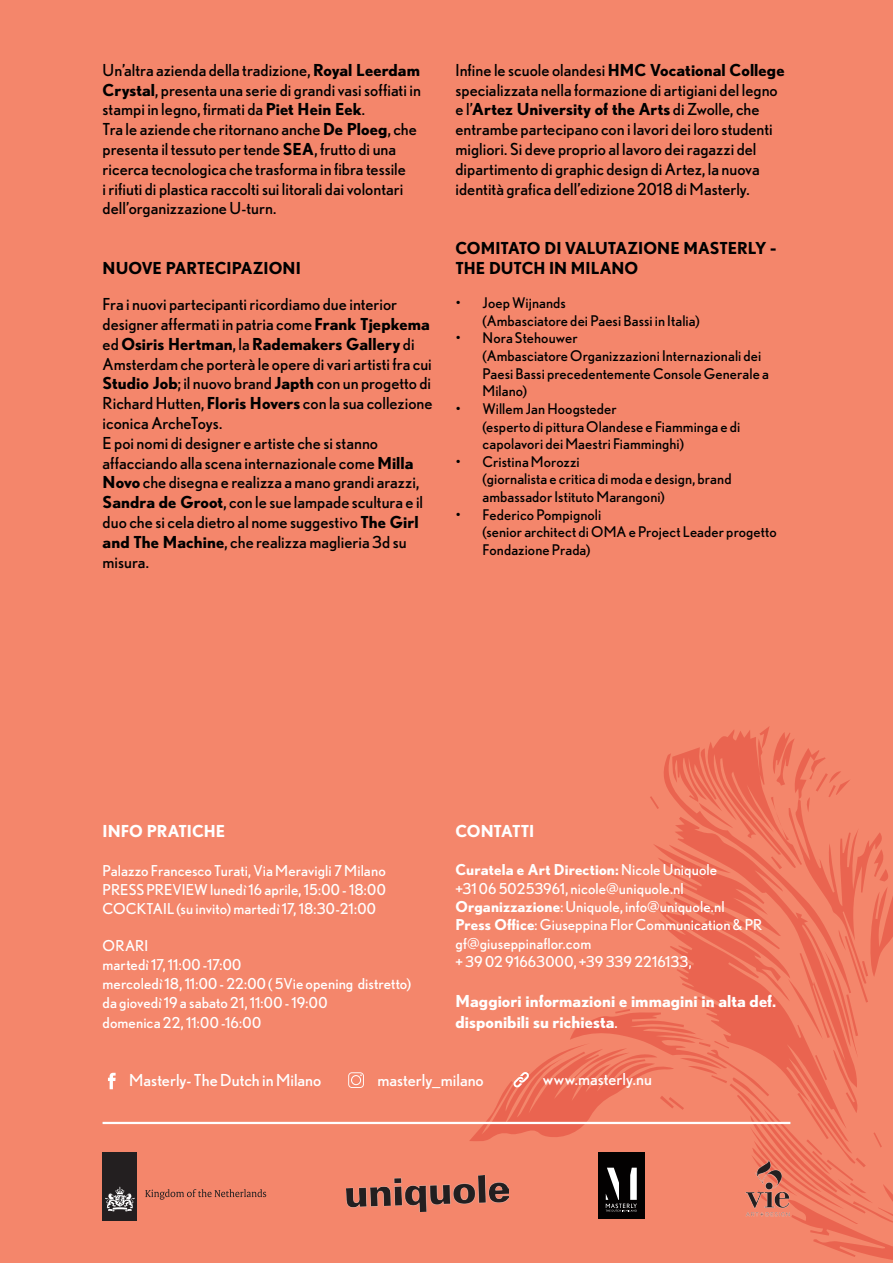
<style>
.page{position:relative;width:893px;height:1263px;background:#f4866b}
.page>*{position:absolute;margin:0;border:0;box-sizing:border-box;transform-origin:0 0}
.t1{font:16.5px/19.8px "Nobel";color:#000}
.t2{font:700 16.5px/20.2px "Nobel";letter-spacing:.005em;color:#fff}
.t3{font:700 16.5px/19.8px "Nobel";color:#000}
.t4{font:16.5px "Nobel";color:#fff}
.t5{font:15px "Nobel";letter-spacing:.005em;color:#fff}
.t6{font:700 15px "Nobel";letter-spacing:.01em;color:#fff}
.t7{font:14.7px/17.7px "Nobel";letter-spacing:.005em;color:#000}
.s1{font-weight:700}
.s2{font-weight:400}
</style>
<div class="page">
<div style="left:103px;top:1152px;width:34px;height:69px;background:#231f20"></div>
<svg style="left:105px;top:1187px;width:30px;height:25px"></svg>
<svg style="left:145px;top:1189px;width:121px;height:11px"></svg>
<img style="left:347px;top:1177px;width:122px;height:34px">
<hr style="left:103px;top:1122px;width:687px;height:2px;background:#fff">
<svg style="left:108px;top:1073px;width:8px;height:16px"></svg>
<svg style="left:348px;top:1072px;width:16px;height:16px"></svg>
<svg style="left:469px;top:726px;width:424px;height:534px"></svg>
<p class="t1" style="left:103px;top:60px;width:320px;text-align:justify">Un’altra azienda della tradizione, <span class="s1">Royal Leerdam Crystal</span>, presenta una serie di grandi vasi soffiati in stampi in legno, firmati da <span class="s1">Piet Hein Eek</span>.</p>
<p class="t1" style="left:103px;top:119px;width:316px">Tra le aziende che ritornano anche <span class="s1">De Ploeg</span>, che presenta il tessuto per tende <span class="s1">SEA</span>, frutto di una ricerca tecnologica che trasforma in fibra tessile<br>i rifiuti di plastica raccolti sui litorali dai volontari dell’organizzazione U-turn.</p>
<p class="t3" style="left:103px;top:258px;width:200px">NUOVE PARTECIPAZIONI</p>
<p class="t1" style="left:103px;top:294px;width:331px">Fra i nuovi partecipanti ricordiamo due interior designer affermati in patria come <span class="s1">Frank Tjepkema </span>ed <span class="s1">Osiris Hertman</span>, la <span class="s1">Rademakers Gallery</span> di Amsterdam che porterà le opere di vari artisti fra cui <span class="s1">Studio Job</span>; il nuovo brand <span class="s1">Japth</span> con un progetto di Richard Hutten, <span class="s1">Floris Hovers</span> con la sua collezione iconica ArcheToys.</p>
<p class="t1" style="left:103px;top:433px;width:322px">E poi nomi di designer e artiste che si stanno affacciando alla scena internazionale come <span class="s1">Milla Novo</span> che disegna e realizza a mano grandi arazzi, <span class="s1">Sandra de Groot</span>, con le sue lampade scultura e il duo che si cela dietro al nome suggestivo <span class="s1">The Girl and The Machine</span>, che realizza maglieria 3d su misura.</p>
<p class="t1" style="left:455px;top:60px;width:331px">Infine le scuole olandesi <span class="s1">HMC Vocational College </span>specializzata nella formazione di artigiani del legno e l’<span class="s1">Artez University of the Arts</span> di Zwolle, che entrambe partecipano con i lavori dei loro studenti migliori. Si deve proprio al lavoro dei ragazzi del dipartimento di graphic design di Artez, la nuova identità grafica dell’edizione 2018 di Masterly.</p>
<p class="t3" style="left:455px;top:238px;width:322px">COMITATO DI VALUTAZIONE MASTERLY -<br>THE DUTCH IN MILANO</p>
<p class="t7" style="left:482px;top:294px;width:219px;text-indent:-27px">• Joep Wijnands<br>(Ambasciatore dei Paesi Bassi in Italia)</p>
<p class="t7" style="left:482px;top:329px;width:288px;text-indent:-27px">• Nora Stehouwer<br>(Ambasciatore Organizzazioni Internazionali dei<br>Paesi Bassi precedentemente Console Generale a<br>Milano)</p>
<p class="t7" style="left:482px;top:399px;width:259px;text-indent:-27px">• Willem Jan Hoogsteder<br>(esperto di pittura Olandese e Fiamminga e di capolavori dei Maestri Fiamminghi)</p>
<p class="t7" style="left:482px;top:452px;width:251px;text-indent:-27px">• Cristina Morozzi<br>(giornalista e critica di moda e design, brand ambassador Istituto Marangoni)</p>
<p class="t7" style="left:482px;top:505px;width:296px;text-indent:-27px">• Federico Pompignoli<br>(senior architect di OMA e Project Leader progetto<br>Fondazione Prada)</p>
<p class="t2" style="left:103px;top:820px;width:124px">INFO PRATICHE</p>
<p class="t5" style="left:103px;top:862px;width:285px">Palazzo Francesco Turati, Via Meravigli 7 Milano</p>
<p class="t5" style="left:103px;top:881px;width:285px">PRESS PREVIEW lunedì 16 aprile, 15:00 - 18:00</p>
<p class="t5" style="left:103px;top:899px;width:275px">COCKTAIL (su invito) martedì 17, 18:30-21:00</p>
<p class="t5" style="left:103px;top:937px;width:47px">ORARI</p>
<p class="t5" style="left:103px;top:956px;width:140px">martedì 17, 11:00 -17:00</p>
<p class="t5" style="left:103px;top:975px;width:310px">mercoledì 18, 11:00 - 22:00 ( 5Vie opening distretto)</p>
<p class="t5" style="left:103px;top:993px;width:226px">da giovedì 19 a sabato 21, 11:00 - 19:00</p>
<p class="t5" style="left:103px;top:1014px;width:160px">domenica 22, 11:00 -16:00</p>
<p class="t2" style="left:455px;top:820px;width:80px">CONTATTI</p>
<p class="t6" style="left:455px;top:861px;width:263px">Curatela e Art Direction: <span class="s2">Nicole Uniquole</span></p>
<p class="t5" style="left:455px;top:879px;width:230px">+31 06 50253961, nicole@uniquole.nl</p>
<p class="t5" style="left:455px;top:898px;width:271px"><span class="s1">Organizzazione</span>: Uniquole, info@uniquole.nl</p>
<p class="t5" style="left:455px;top:916px;width:308px"><span class="s1">Press Office</span>: Giuseppina Flor Communication &amp; PR</p>
<p class="t5" style="left:455px;top:935px;width:137px">gf@giuseppinaflor.com</p>
<p class="t5" style="left:455px;top:953px;width:238px">+ 39 02 91663000, +39 339 2216133,</p>
<p class="t2" style="left:455px;top:991px;width:322px">Maggiori informazioni e immagini in alta def. disponibili su richiesta<span class="s2">.</span></p>
<p class="t4" style="left:129px;top:1070px;width:194px">Masterly- The Dutch in Milano</p>
<p class="t4" style="left:377px;top:1070px;width:108px">masterly_milano</p>
<p class="t4" style="left:543px;top:1070px;width:111px">www.masterly.nu</p>
</div>
